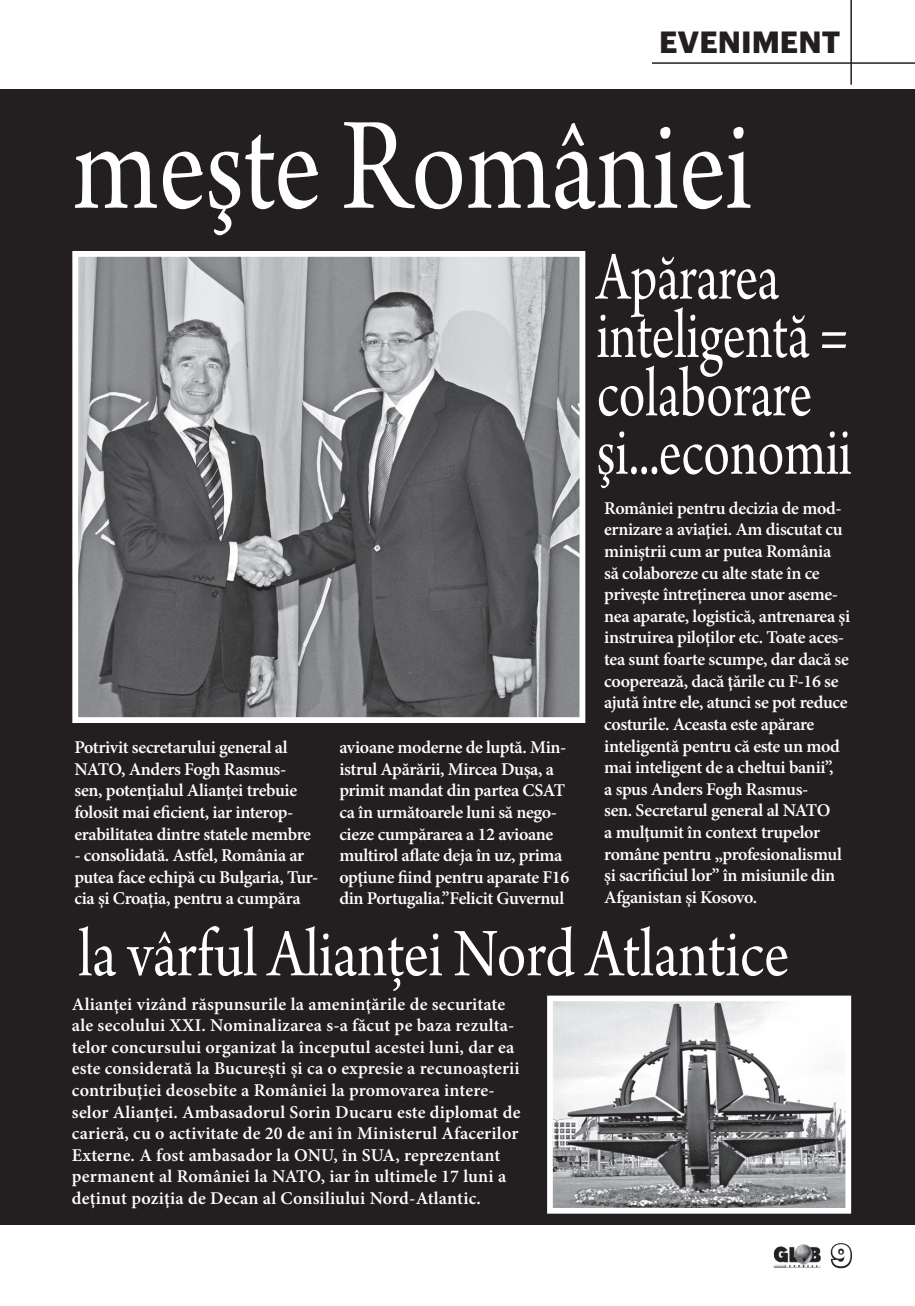
<style>
.page{position:relative;width:915px;height:1306px;background:#fff}
.page>*{position:absolute;margin:0;border:0;box-sizing:border-box;transform-origin:0 0}
.t1{font:138.75px "Arno Pro Subhead";color:#fff;scale:.83 1}
.t2{font:72.6px/58.3px "Arno Pro Subhead";letter-spacing:-.005em;color:#fff;scale:.77 1}
.t3{font:71.85px "Arno Pro Subhead";color:#fff;scale:.87 1}
.t4{font:700 30px "Graphik";color:#231f20}
.t5{font:700 30px "Graphik";color:#fff}
.t6{font:600 18px/21.6px "Minion Pro";letter-spacing:-.015em;color:#fff}
.t7{font:600 18px/21.6px "Minion Pro";letter-spacing:.01em;color:#fff}
</style>
<div class="page">
<hr style="left:850px;top:0;width:1px;height:85px;background:#231f20">
<hr style="left:651px;top:62px;width:263px;height:2px;background:#231f20">
<svg style="left:830px;top:1243px;width:22px;height:26px"></svg>
<img style="left:773px;top:1244px;width:48px;height:24px">
<div style="left:0;top:89px;width:914px;height:1136px;background:#231f20"></div>
<img style="left:554px;top:1002px;width:289px;height:204px">
<div style="left:547px;top:995px;width:303px;height:218px;border:6px solid #fff"></div>
<svg style="left:547px;top:995px;width:244px;height:10px;background:#e6e6e6"></svg>
<img style="left:79px;top:258px;width:499px;height:458px">
<div style="left:72px;top:251px;width:513px;height:472px;border:6px solid #fff"></div>
<h3 class="t4" style="left:659px;top:18px;width:182px">EVENIMENT</h3>
<h1 class="t1" style="left:73px;top:88px;width:818px">meşte României</h1>
<h2 class="t2" style="left:596px;top:252px;width:332px">Apărarea inteligentă = colaborare şi...economii</h2>
<p class="t6" style="left:74px;top:736px;width:238px">Potrivit secretarului general al NATO, Anders Fogh Rasmus&shy;sen, potenţialul Alianţei trebuie folosit mai eficient, iar interop&shy;erabilitatea dintre statele membre</p>
<p class="t6" style="left:74px;top:844px;width:245px">- consolidată. Astfel, România ar putea face echipă cu Bulgaria, Tur&shy;cia şi Croaţia, pentru a cumpăra</p>
<p class="t6" style="left:339px;top:736px;width:231px">avioane moderne de luptă. Min&shy;istrul Apărării, Mircea Duşa, a primit mandat din partea CSAT ca în următoarele luni să nego&shy;cieze cumpărarea a 12 avioane multirol aflate deja în uz, prima opţiune fiind pentru aparate F16 din Portugalia.”Felicit Guvernul</p>
<p class="t6" style="left:604px;top:497px;width:247px">României pentru decizia de mod&shy;ernizare a aviaţiei. Am discutat cu miniştrii cum ar putea România să colaboreze cu alte state în ce priveşte întreţinerea unor aseme&shy;nea aparate, logistică, antrenarea şi instruirea piloţilor etc. Toate aces&shy;tea sunt foarte scumpe, dar dacă se cooperează, dacă ţările cu F-16 se ajută între ele, atunci se pot reduce costurile. Aceasta este apărare inteligentă pentru că este un mod mai inteligent de a cheltui banii”,<br>a spus Anders Fogh Rasmus-<br>sen. Secretarul general al NATO<br>a mulţumit în context trupelor române pentru „profesionalismul şi sacrificiul lor” în misiunile din Afganistan şi Kosovo.</p>
<h3 class="t3" style="left:78px;top:913px;width:818px">la vârful Alianţei Nord Atlantice</h3>
<p class="t7" style="left:72px;top:992px;width:450px">Alianţei vizând răspunsurile la ameninţările de securitate ale secolului XXI. Nominalizarea s-a făcut pe baza rezulta&shy;telor concursului organizat la începutul acestei luni, dar ea este considerată la Bucureşti şi ca o expresie a recunoaşterii contribuţiei deosebite a României la promovarea intere&shy;selor Alianţei. Ambasadorul Sorin Ducaru este diplomat de carieră, cu o activitate de 20 de ani în Ministerul Afacerilor Externe. A fost ambasador la ONU, în SUA, reprezentant permanent al României la NATO, iar în ultimele 17 luni a deţinut poziţia de Decan al Consiliului Nord-Atlantic.</p>
<h3 class="t5" style="left:831px;top:1232px;width:22px">9</h3>
</div>
